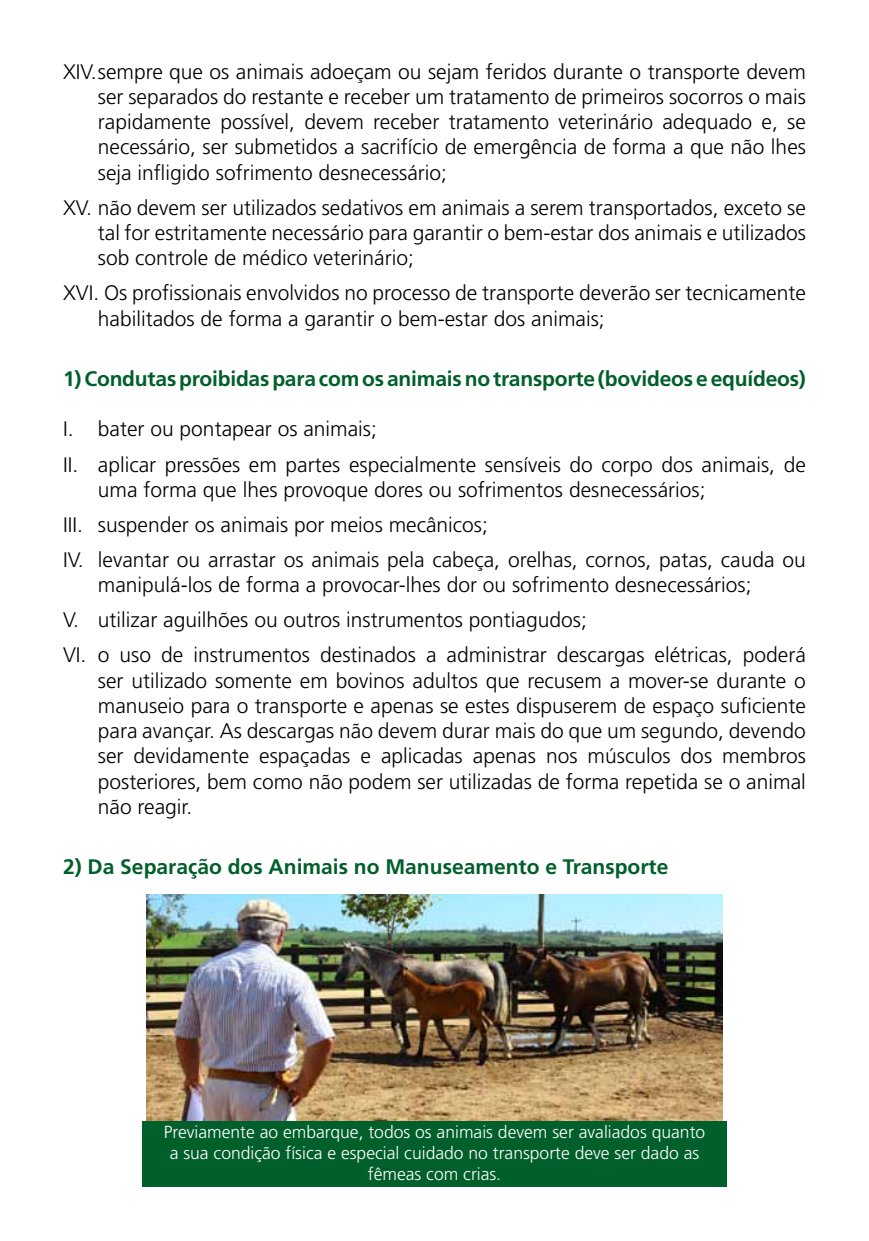
<style>
.page{position:relative;width:869px;height:1241px;background:#fff}
.page>*{position:absolute;margin:0;border:0;box-sizing:border-box;transform-origin:0 0}
.t1{font:300 21px/25.2px "Frutiger LT Std";color:#000}
.t2{font:700 21px "Frutiger LT Std";letter-spacing:-.01em;color:#005f2a}
.t3{font:300 17.5px/21px "Frutiger LT Std";color:#fff;text-align:center}
</style>
<div class="page">
<img style="left:146px;top:894px;width:576px;height:226px">
<div style="left:142px;top:1120px;width:584px;height:66px;background:#005f2a"></div>
<p class="t1" style="left:98px;top:59px;width:709px;text-align:justify;text-indent:-35px">XIV.sempre que os animais adoeçam ou sejam feridos durante o transporte devem ser separados do restante e receber um tratamento de primeiros socorros o mais rapidamente possível, devem receber tratamento veterinário adequado e, se necessário, ser submetidos a sacrifício de emergência de forma a que não lhes seja infligido sofrimento desnecessário;</p>
<p class="t1" style="left:98px;top:195px;width:709px;text-align:justify;text-indent:-35px">XV. não devem ser utilizados sedativos em animais a serem transportados, exceto se tal for estritamente necessário para garantir o bem-estar dos animais e utilizados sob controle de médico veterinário;</p>
<p class="t1" style="left:98px;top:281px;width:709px;text-indent:-35px">XVI. Os profissionais envolvidos no processo de transporte deverão ser tecnicamente habilitados de forma a garantir o bem-estar dos animais;</p>
<p class="t2" style="left:63px;top:366px;width:744px">1) Condutas proibidas para com os animais no transporte (bovideos e equídeos)</p>
<p class="t1" style="left:63px;top:412px;width:744px;line-height:35.2px">I. bater ou pontapear os animais;<br>II. aplicar pressões em partes especialmente sensíveis do corpo dos animais, de</p>
<p class="t1" style="left:63px;top:472px;width:744px;line-height:35.2px;text-indent:35px">uma forma que lhes provoque dores ou sofrimentos desnecessários;<br>III. suspender os animais por meios mecânicos;<br>IV. levantar ou arrastar os animais pela cabeça, orelhas, cornos, patas, cauda ou</p>
<p class="t1" style="left:63px;top:567px;width:744px;line-height:35.2px;text-indent:35px">manipulá-los de forma a provocar-lhes dor ou sofrimento desnecessários;<br>V. utilizar aguilhões ou outros instrumentos pontiagudos;<br>VI. o uso de instrumentos destinados a administrar descargas elétricas, poderá</p>
<p class="t1" style="left:98px;top:668px;width:709px;text-align:justify">ser utilizado somente em bovinos adultos que recusem a mover-se durante o manuseio para o transporte e apenas se estes dispuserem de espaço suficiente para avançar. As descargas não devem durar mais do que um segundo, devendo ser devidamente espaçadas e aplicadas apenas nos músculos dos membros posteriores, bem como não podem ser utilizadas de forma repetida se o animal não reagir.</p>
<p class="t2" style="left:63px;top:854px;width:606px">2) Da Separação dos Animais no Manuseamento e Transporte</p>
<p class="t3" style="left:164px;top:1121px;width:542px">Previamente ao embarque, todos os animais devem ser avaliados quanto a sua condição física e especial cuidado no transporte deve ser dado as fêmeas com crias.</p>
</div>
